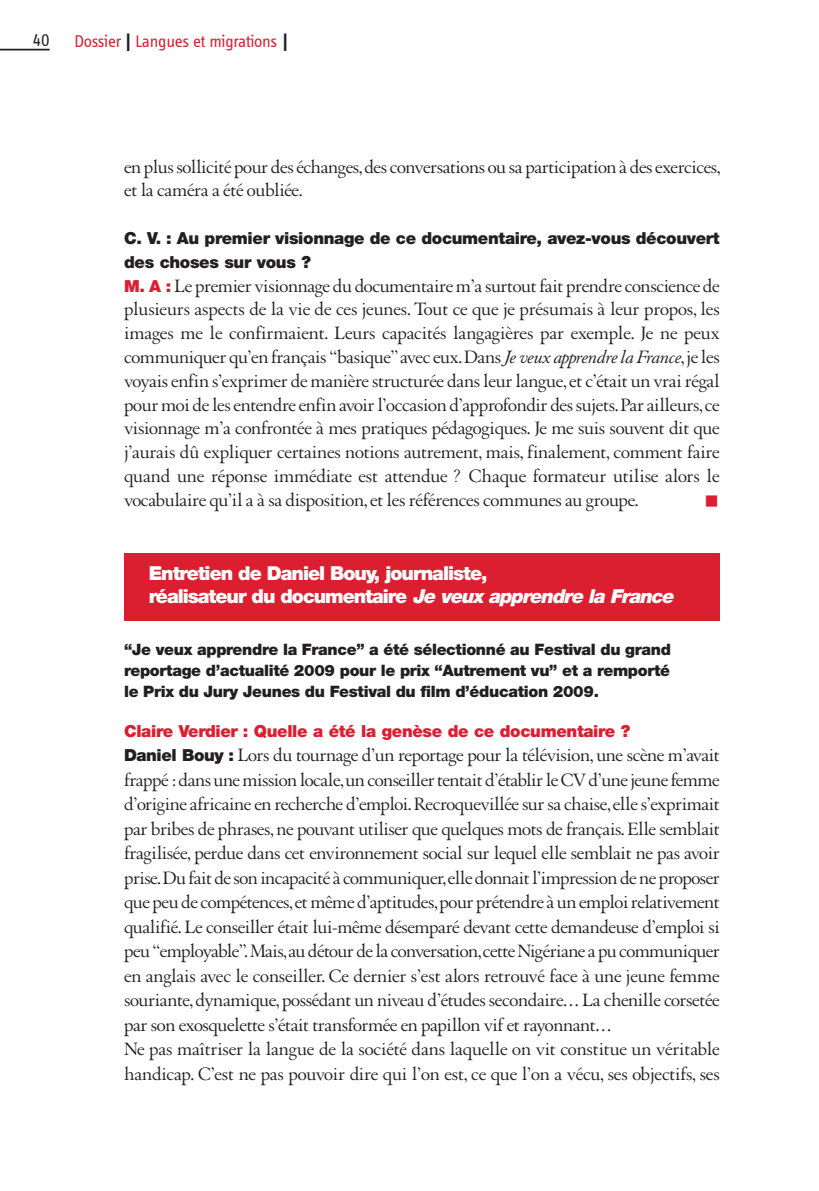
<style>
.page{position:relative;width:819px;height:1191px;background:#fff}
.page>*{position:absolute;margin:0;border:0;box-sizing:border-box;transform-origin:0 0}
.t1{font:19.25px/24.5px "Augereau";letter-spacing:-.02em;color:#231f20}
.t2{font:900 19.25px/22.8px "Helvetica Neue LT Std";letter-spacing:-.055em;color:#fff}
.t3{font:17.5px "Info OT Disp";letter-spacing:-.015em;color:#db1e30}
.t4{font:17.5px "Info OT Disp";color:#231f20}
.t5{font:900 16.62px/23.8px "Helvetica Neue LT Std";letter-spacing:-.02em;color:#231f20}
.t6{font:900 16.62px "Helvetica Neue LT Std";letter-spacing:-.02em;color:#db1e30}
.t7{font:900 15.75px/21px "Helvetica Neue LT Std";letter-spacing:-.02em;color:#231f20;text-align:justify}
.s1{font-family:"Helvetica Neue LT Std";font-size:24.5px;color:#231f20}
.s2{font-family:"Helvetica Neue LT Std";font-weight:900;font-size:16.62px;color:#db1e30}
.s3{font-style:italic}
.s4{font-family:"Helvetica Neue LT Std";font-weight:900;font-size:16.62px}
</style>
<div class="page">
<hr style="left:0;top:49px;width:50px;height:1px;background:#231f20">
<div style="left:124px;top:553px;width:595px;height:67px;background:#db1e30"></div>
<p class="t4" style="left:33px;top:34px;width:18px">40</p>
<p class="t3" style="left:74px;top:35px;width:215px">Dossier <span class="s1">I</span> Langues et migrations <span class="s1">I</span></p>
<p class="t1" style="left:124px;top:156px;width:598px;line-height:23.8px">en plus sollicité pour des échanges,des conversations ou sa participation à des exercices, et la caméra a été oubliée.</p>
<p class="t5" style="left:124px;top:227px;width:597px">C. V. : Au premier visionnage de ce documentaire, avez-vous découvert des choses sur vous ?</p>
<p class="t1" style="left:124px;top:275px;width:597px;line-height:23.8px;text-align:justify"><span class="s2">M. A :</span> Le premier visionnage du documentaire m’a surtout fait prendre conscience de plusieurs aspects de la vie de ces jeunes. Tout ce que je présumais à leur propos, les images me le confirmaient. Leurs capacités langagières par exemple. Je ne peux communiquer qu’en français “basique”avec eux.Dans<span class="s3">Je veux apprendre la France</span>,je les voyais enfin s’exprimer de manière structurée dans leur langue,et c’était un vrai régal pour moi de les entendre enfin avoir l’occasion d’approfondir des sujets.Par ailleurs,ce visionnage m’a confrontée à mes pratiques pédagogiques. Je me suis souvent dit que j’aurais dû expliquer certaines notions autrement, mais, finalement, comment faire quand une réponse immédiate est attendue ? Chaque formateur utilise alors le vocabulaire qu’il a à sa disposition,et les références communes au groupe.</p>
<p class="t2" style="left:149px;top:563px;width:529px">Entretien de Daniel Bouy, journaliste,<br>réalisateur du documentaire <span class="s3">Je veux apprendre la France</span></p>
<p class="t7" style="left:124px;top:640px;width:548px">“Je veux apprendre la France” a été sélectionné au Festival du grand reportage d’actualité 2009 pour le prix “Autrement vu” et a remporté le Prix du Jury Jeunes du Festival du film d’éducation 2009.</p>
<p class="t6" style="left:124px;top:725px;width:508px">Claire Verdier : Quelle a été la genèse de ce documentaire ?</p>
<p class="t1" style="left:124px;top:745px;width:597px"><span class="s4">Daniel Bouy :</span> Lors du tournage d’un reportage pour la télévision, une scène m’avait frappé : dans unemission locale,unconseillertentait d’établirleCVd’unejeunefemme d’origine africaine en recherche d’emploi.Recroquevillée sur sa chaise,elle s’exprimait par bribes de phrases,ne pouvant utiliser que quelques mots de français.Elle semblait fragilisée, perdue dans cet environnement social sur lequel elle semblait ne pas avoir prise.Du fait deson incapacité à communiquer,elle donnaitl’impression dene proposer que peu decompétences,etmême d’aptitudes,pour prétendre à un emploirelativement qualifié. Le conseiller était lui-même désemparé devant cette demandeuse d’emploi si peu “employable”.Mais,audétour dela conversation,cetteNigériane a pucommuniquer en anglais avec le conseiller. Ce dernier s’est alors retrouvé face à une jeune femme souriante,dynamique,possédant un niveau d’études secondaire… La chenille corsetée par son exosquelette s’était transformée en papillon vif et rayonnant…<br>Ne pas maîtriser la langue de la société dans laquelle on vit constitue un véritable handicap. C’est ne pas pouvoir dire qui l’on est, ce que l’on a vécu, ses objectifs, ses</p>
</div>
